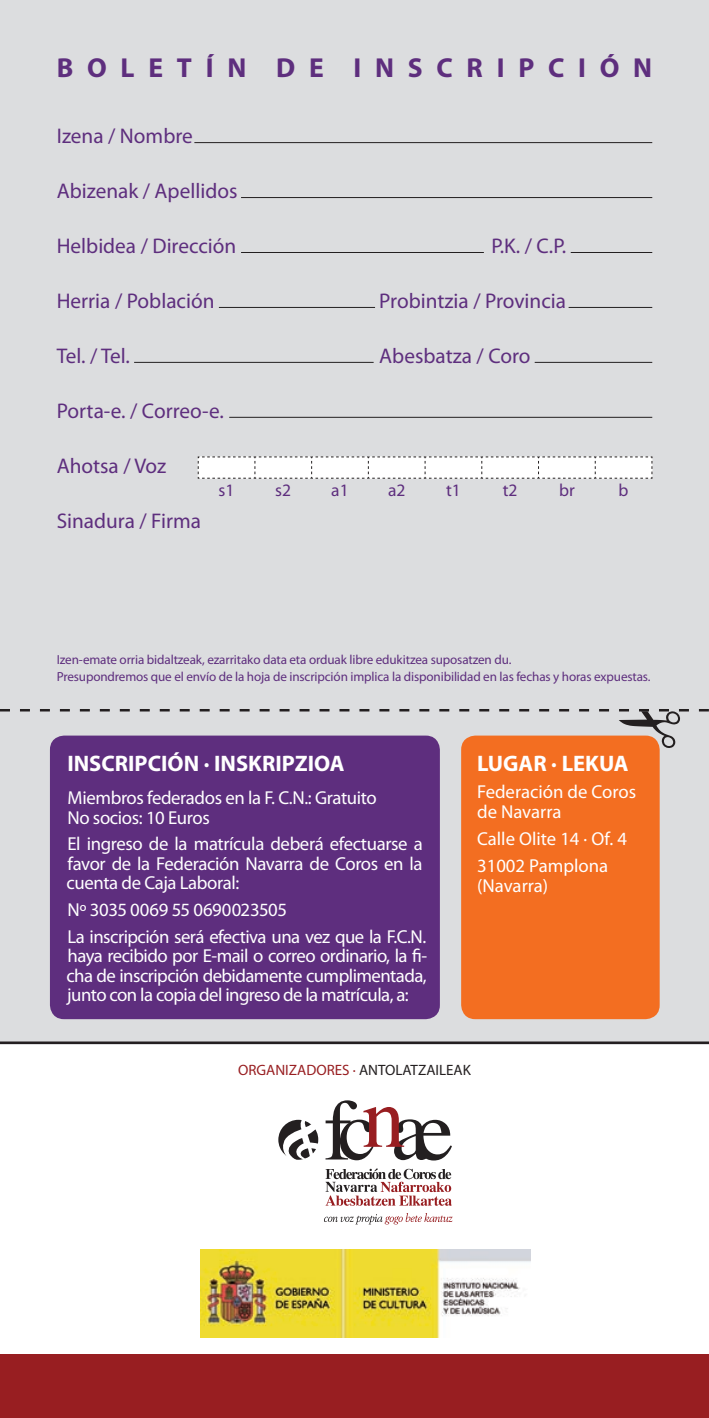
<style>
.page{position:relative;width:709px;height:1418px;background:#fff}
.page>*{position:absolute;margin:0;border:0;box-sizing:border-box;transform-origin:0 0}
.t1{font:700 27.5px "Myriad Pro";letter-spacing:.5em;color:#5e2e7e}
.t2{font:700 22.5px "Myriad Pro";color:#fff}
.t3{font:21.25px "Myriad Pro";color:#5e2e7e}
.t4{font:18.75px/19.5px "Myriad Pro";letter-spacing:-.02em;color:#fff;text-align:justify}
.t5{font:18.75px/20px "Myriad Pro";color:#fff}
.t6{font:17.5px "Myriad Pro";color:#5e2e7e}
.t7{font:15px "Myriad Pro";color:#981e21}
.t8{font:13px "Myriad Pro";letter-spacing:-.01em;color:#5e2e7e}
.s1{color:#231f20}
</style>
<div class="page">
<div style="left:0;top:709px;width:709px;height:335px;background:#dcdddf"></div>
<div style="left:0;top:0;width:709px;height:709px;background:#dcdddf"></div>
<svg style="left:197px;top:456px;width:455px;height:23px;background:#f2f2f2"></svg>
<hr style="left:194px;top:142px;width:458px;height:1px;background:#231f20">
<hr style="left:241px;top:197px;width:411px;height:1px;background:#231f20">
<hr style="left:229px;top:417px;width:423px;height:1px;background:#231f20">
<hr style="left:241px;top:252px;width:243px;height:1px;background:#231f20">
<hr style="left:570px;top:252px;width:82px;height:1px;background:#231f20">
<hr style="left:219px;top:307px;width:156px;height:1px;background:#231f20">
<hr style="left:568px;top:307px;width:84px;height:1px;background:#231f20">
<hr style="left:134px;top:362px;width:239px;height:1px;background:#231f20">
<hr style="left:534px;top:362px;width:118px;height:1px;background:#231f20">
<img style="left:201px;top:1249px;width:329px;height:88px">
<div style="left:0;top:1354px;width:709px;height:63px;background:#981e21"></div>
<svg style="left:325px;top:1100px;width:127px;height:60px"></svg>
<svg style="left:325px;top:1168px;width:127px;height:37px"></svg>
<svg style="left:278px;top:1119px;width:40px;height:40px"></svg>
<svg style="left:324px;top:1213px;width:128px;height:11px"></svg>
<div style="left:50px;top:735px;width:390px;height:284px;background:#5e2e7e;border-radius:14px"></div>
<div style="left:461px;top:735px;width:198px;height:284px;background:#f36e21;border-radius:14px"></div>
<svg style="left:0;top:709px;width:709px;height:39px"></svg>
<hr style="left:0;top:1041px;width:709px;height:3px;background:#231f20">
<p class="t1" style="left:57px;top:50px;width:597px">BOLETÍN DE INSCRIPCIÓN</p>
<p class="t3" style="left:57px;top:123px;width:138px">Izena / Nombre</p>
<p class="t3" style="left:57px;top:178px;width:182px">Abizenak / Apellidos</p>
<p class="t3" style="left:57px;top:232px;width:181px">Helbidea / Dirección</p>
<p class="t3" style="left:491px;top:232px;width:76px">P.K. / C.P.</p>
<p class="t3" style="left:57px;top:287px;width:159px">Herria / Población</p>
<p class="t3" style="left:379px;top:287px;width:188px">Probintzia / Provincia</p>
<p class="t3" style="left:57px;top:342px;width:75px">Tel. / Tel.</p>
<p class="t3" style="left:379px;top:342px;width:153px">Abesbatza / Coro</p>
<p class="t3" style="left:57px;top:397px;width:169px">Porta-e. / Correo-e.</p>
<p class="t3" style="left:57px;top:452px;width:111px">Ahotsa / Voz</p>
<p class="t3" style="left:57px;top:507px;width:146px">Sinadura / Firma</p>
<p class="t6" style="left:219px;top:479px;width:17px">s1</p>
<p class="t6" style="left:275px;top:479px;width:17px">s2</p>
<p class="t6" style="left:331px;top:479px;width:19px">a1</p>
<p class="t6" style="left:388px;top:479px;width:19px">a2</p>
<p class="t6" style="left:446px;top:479px;width:16px">t1</p>
<p class="t6" style="left:503px;top:479px;width:16px">t2</p>
<p class="t6" style="left:559px;top:479px;width:17px">br</p>
<p class="t6" style="left:618px;top:479px;width:11px">b</p>
<p class="t8" style="left:57px;top:651px;width:456px">Izen-emate orria bidaltzeak, ezarritako data eta orduak libre edukitzea suposatzen du.</p>
<p class="t8" style="left:57px;top:669px;width:595px">Presupondremos que el envío de la hoja de inscripción implica la disponibilidad en las fechas y horas expuestas.</p>
<p class="t2" style="left:67px;top:748px;width:279px">INSCRIPCIÓN · INSKRIPZIOA</p>
<p class="t4" style="left:67px;top:788px;width:311px">Miembros federados en la F. C.N.: Gratuito</p>
<p class="t4" style="left:67px;top:807px;width:144px">No socios: 10 Euros</p>
<p class="t4" style="left:66px;top:834px;width:358px">El ingreso de la matrícula deberá efectuarse a favor de la Federación Navarra de Coros en la cuenta de Caja Laboral:</p>
<p class="t4" style="left:67px;top:899px;width:221px">Nº 3035 0069 55 0690023505</p>
<p class="t4" style="left:66px;top:926px;width:362px">La inscripción será efectiva una vez que la F.C.N. haya recibido por E-mail o correo ordinario, la fi&shy;cha de inscripción debidamente cumplimentada, junto con la copia del ingreso de la matrícula, a:</p>
<p class="t2" style="left:477px;top:748px;width:153px">LUGAR · LEKUA</p>
<p class="t5" style="left:477px;top:781px;width:161px">Federación de Coros de Navarra</p>
<p class="t5" style="left:477px;top:828px;width:151px">Calle Olite 14 · Of. 4</p>
<p class="t5" style="left:477px;top:855px;width:133px">31002 Pamplona (Navarra)</p>
<p class="t7" style="left:238px;top:1060px;width:234px">ORGANIZADORES · <span class="s1">ANTOLATZAILEAK</span></p>
</div>
